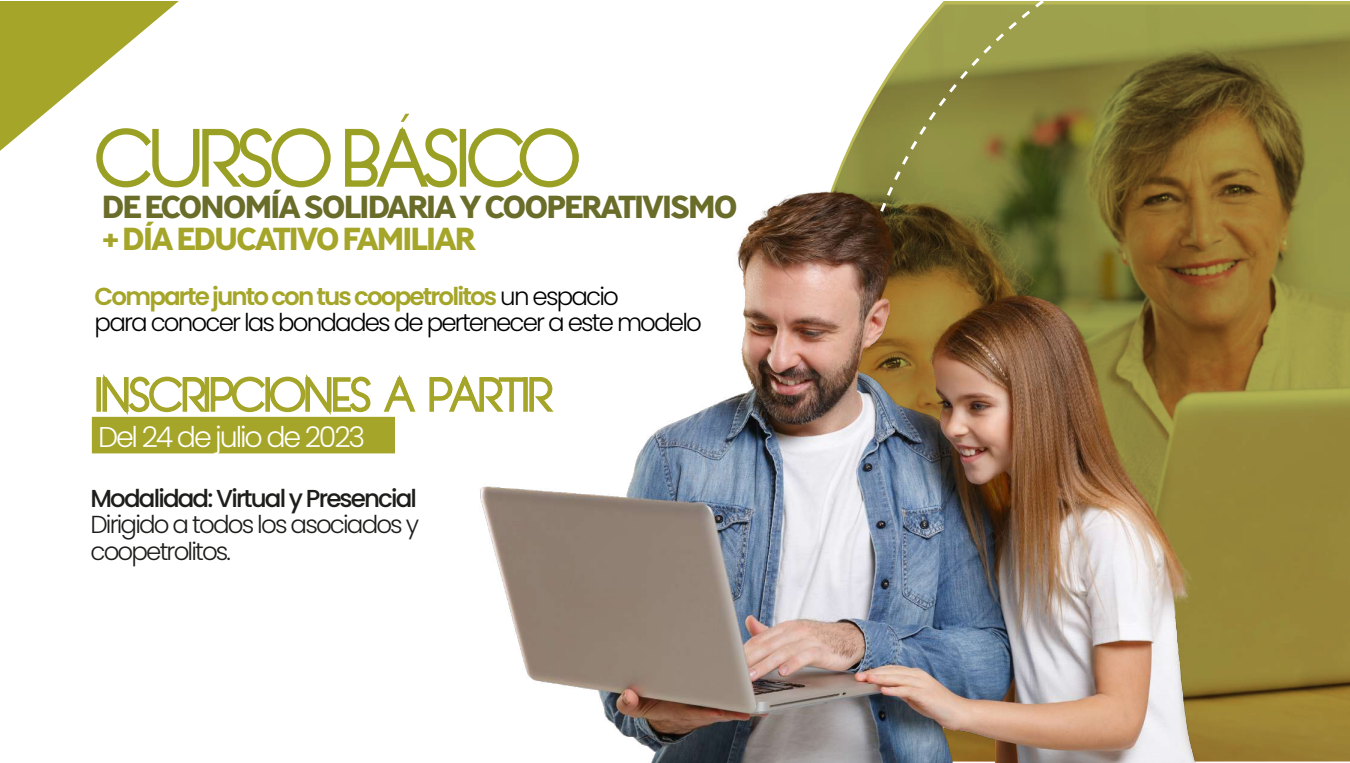
<style>
.page{position:relative;width:1350px;height:763px;background:#fff}
.page>*{position:absolute;margin:0;border:0;box-sizing:border-box;transform-origin:0 0}
.t1{font:700 31.88px "Ministry";letter-spacing:-.075em;color:#6a6d29;scale:1.06 1}
.t2{font:700 31.88px "Ministry";letter-spacing:-.075em;color:#a5a529;scale:1.06 1}
.t3{font:300 28.5px "Poppins";letter-spacing:-.075em;color:#fff}
.t4{font:300 24.5px/26.2px "Poppins";letter-spacing:-.075em;color:#000}
.t5{font:300 24.5px/26.2px "Poppins";letter-spacing:-.075em;color:#1d1d1b}
.t6{font:500 24.5px "Poppins";letter-spacing:-.075em;color:#1d1d1b}
.s1{font-weight:600;color:#a5a529}
</style>
<div class="page">
<svg style="left:849px;top:1px;width:501px;height:760px;background:#928c4b"></svg>
<div style="left:92px;top:417px;width:303px;height:36px;background:#a5a529"></div>
<svg style="left:0;top:1px;width:331px;height:187px"></svg>
<div style="left:96px;top:377px;width:5px;height:34px;border:4px solid #a5a529"></div>
<svg style="left:101px;top:374px;width:272px;height:47px"></svg>
<svg style="left:383px;top:392px;width:9px;height:20px"></svg>
<img style="left:392px;top:146px;width:948px;height:616px">
<svg style="left:345px;top:114px;width:236px;height:77px"></svg>
<h1 class="t1" style="left:101px;top:186px;width:602px">DE ECONOMÍA SOLIDARIA Y COOPERATIVISMO</h1>
<h1 class="t2" style="left:101px;top:218px;width:355px">+ DÍA EDUCATIVO FAMILIAR</h1>
<p class="t4" style="left:95px;top:283px;width:609px"><span class="s1">Comparte junto con tus coopetrolitos</span> un espacio<br>para conocer las bondades de pertenecer a este modelo</p>
<p class="t3" style="left:98px;top:420px;width:269px">Del 24 de julio de 2023</p>
<p class="t6" style="left:90px;top:484px;width:328px">Modalidad: Virtual y Presencial</p>
<p class="t5" style="left:90px;top:511px;width:330px">Dirigido a todos los asociados y coopetrolitos.</p>
</div>
